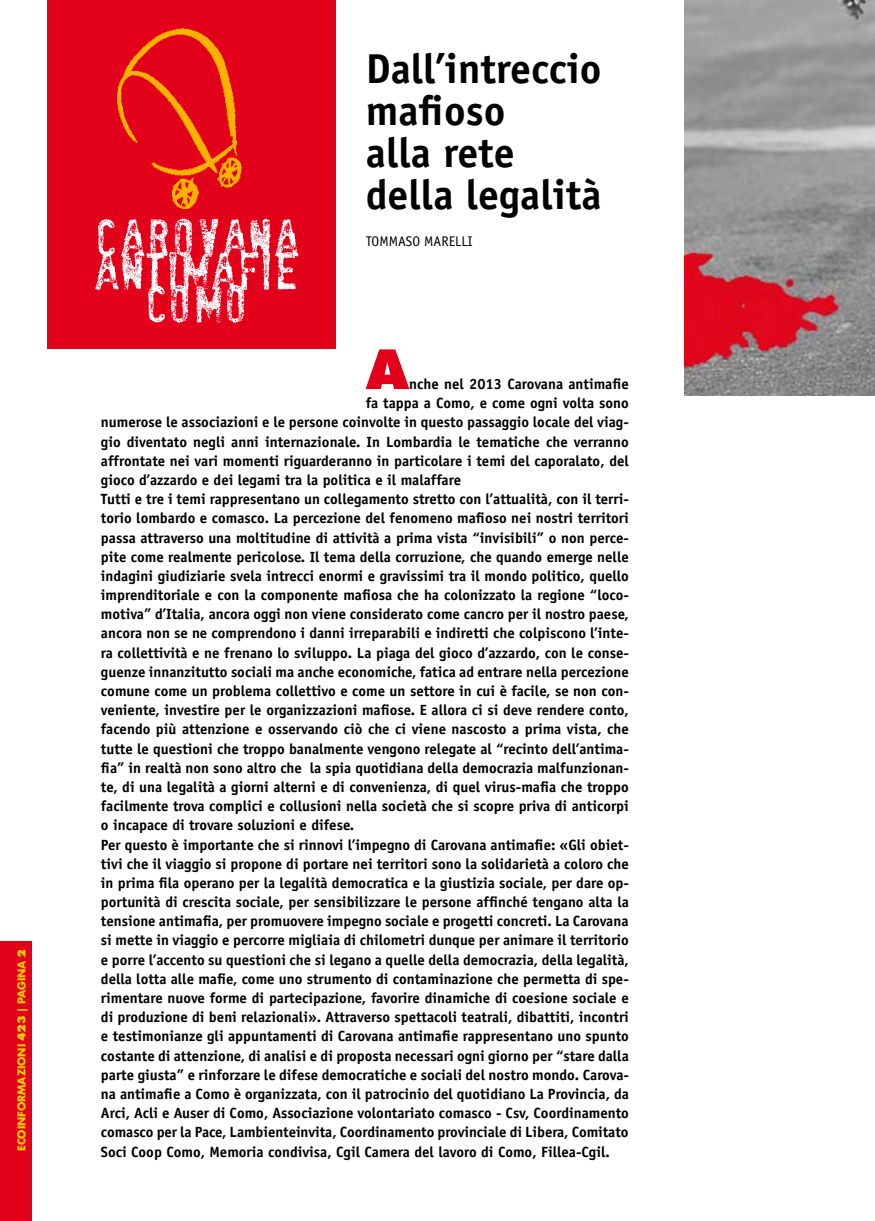
<style>
.page{position:relative;width:875px;height:1221px;background:#fff}
.page>*{position:absolute;margin:0;border:0;box-sizing:border-box;transform-origin:0 0}
.t1{font:800 52.5px "Futura";color:#e2001a}
.t2{font:48.65px "Socia L Anima L";color:#fff;scale:1.06 1}
.t3{font:700 41.82px/41.8px "Officina Sans";color:#000}
.t4{font:700 14.88px "Officina Sans";color:#000}
.t5{font:14px "Officina Sans";color:#000}
.t6{font:700 10.5px "Futura";letter-spacing:-.005em;color:#fc0}
.s1{font-weight:800}
</style>
<div class="page">
<div style="left:0;top:941px;width:32px;height:279px;background:#e2001a"></div>
<img style="left:684px;top:0;width:190px;height:396px">
<div style="left:47px;top:0;width:289px;height:349px;background:#e2001a"></div>
<img style="left:117px;top:28px;width:124px;height:180px">
<p class="t6" style="left:15px;top:1150px;width:203px;rotate:-90deg">ECOINFORMAZIONI <span class="s1">423</span> | PAGINA <span class="s1">2</span></p>
<h2 class="t2" style="left:93px;top:208px;width:195px">CAROVANA</h2>
<h2 class="t2" style="left:93px;top:242px;width:195px">ANTIMAFIE</h2>
<h2 class="t2" style="left:143px;top:275px;width:101px">COMO</h2>
<h3 class="t3" style="left:365px;top:48px;width:237px">Dall’intreccio mafioso<br>alla rete della legalità</h3>
<p class="t5" style="left:365px;top:233px;width:108px">TOMMASO MARELLI</p>
<h1 class="t1" style="left:365px;top:336px;width:45px">A</h1>
<p class="t4" style="left:409px;top:374px;width:221px">nche nel 2013 Carovana antimafie</p>
<p class="t4" style="left:365px;top:394px;width:264px">fa tappa a Como, e come ogni volta sono</p>
<p class="t4" style="left:101px;top:413px;width:529px">numerose le associazioni e le persone coinvolte in questo passaggio locale del viag-</p>
<p class="t4" style="left:101px;top:432px;width:529px">gio diventato negli anni internazionale. In Lombardia le tematiche che verranno</p>
<p class="t4" style="left:101px;top:451px;width:529px">affrontate nei vari momenti riguarderanno in particolare i temi del caporalato, del</p>
<p class="t4" style="left:101px;top:470px;width:361px">gioco d’azzardo e dei legami tra la politica e il malaffare</p>
<p class="t4" style="left:101px;top:490px;width:529px">Tutti e tre i temi rappresentano un collegamento stretto con l’attualità, con il terri-</p>
<p class="t4" style="left:101px;top:509px;width:529px">torio lombardo e comasco. La percezione del fenomeno mafioso nei nostri territori</p>
<p class="t4" style="left:101px;top:528px;width:529px">passa attraverso una moltitudine di attività a prima vista “invisibili” o non perce-</p>
<p class="t4" style="left:101px;top:547px;width:529px">pite come realmente pericolose. Il tema della corruzione, che quando emerge nelle</p>
<p class="t4" style="left:101px;top:566px;width:529px">indagini giudiziarie svela intrecci enormi e gravissimi tra il mondo politico, quello</p>
<p class="t4" style="left:101px;top:585px;width:529px">imprenditoriale e con la componente mafiosa che ha colonizzato la regione “loco-</p>
<p class="t4" style="left:101px;top:605px;width:529px">motiva” d’Italia, ancora oggi non viene considerato come cancro per il nostro paese,</p>
<p class="t4" style="left:101px;top:624px;width:529px">ancora non se ne comprendono i danni irreparabili e indiretti che colpiscono l’inte-</p>
<p class="t4" style="left:101px;top:643px;width:529px">ra collettività e ne frenano lo sviluppo. La piaga del gioco d’azzardo, con le conse-</p>
<p class="t4" style="left:101px;top:662px;width:529px">guenze innanzitutto sociali ma anche economiche, fatica ad entrare nella percezione</p>
<p class="t4" style="left:101px;top:681px;width:529px">comune come un problema collettivo e come un settore in cui è facile, se non con-</p>
<p class="t4" style="left:101px;top:700px;width:529px">veniente, investire per le organizzazioni mafiose. E allora ci si deve rendere conto,</p>
<p class="t4" style="left:101px;top:720px;width:529px">facendo più attenzione e osservando ciò che ci viene nascosto a prima vista, che</p>
<p class="t4" style="left:101px;top:739px;width:529px">tutte le questioni che troppo banalmente vengono relegate al “recinto dell’antima-</p>
<p class="t4" style="left:101px;top:758px;width:529px">fia” in realtà non sono altro che la spia quotidiana della democrazia malfunzionan-</p>
<p class="t4" style="left:101px;top:777px;width:529px">te, di una legalità a giorni alterni e di convenienza, di quel virus-mafia che troppo</p>
<p class="t4" style="left:101px;top:796px;width:529px">facilmente trova complici e collusioni nella società che si scopre priva di anticorpi</p>
<p class="t4" style="left:101px;top:816px;width:255px">o incapace di trovare soluzioni e difese.</p>
<p class="t4" style="left:101px;top:835px;width:529px">Per questo è importante che si rinnovi l’impegno di Carovana antimafie: «Gli obiet-</p>
<p class="t4" style="left:101px;top:854px;width:529px">tivi che il viaggio si propone di portare nei territori sono la solidarietà a coloro che</p>
<p class="t4" style="left:101px;top:873px;width:529px">in prima fila operano per la legalità democratica e la giustizia sociale, per dare op-</p>
<p class="t4" style="left:101px;top:892px;width:529px">portunità di crescita sociale, per sensibilizzare le persone affinché tengano alta la</p>
<p class="t4" style="left:101px;top:911px;width:528px">tensione antimafia, per promuovere impegno sociale e progetti concreti. La Carovana</p>
<p class="t4" style="left:101px;top:931px;width:529px">si mette in viaggio e percorre migliaia di chilometri dunque per animare il territorio</p>
<p class="t4" style="left:101px;top:950px;width:529px">e porre l’accento su questioni che si legano a quelle della democrazia, della legalità,</p>
<p class="t4" style="left:101px;top:969px;width:529px">della lotta alle mafie, come uno strumento di contaminazione che permetta di spe-</p>
<p class="t4" style="left:101px;top:988px;width:529px">rimentare nuove forme di partecipazione, favorire dinamiche di coesione sociale e</p>
<p class="t4" style="left:101px;top:1007px;width:529px">di produzione di beni relazionali». Attraverso spettacoli teatrali, dibattiti, incontri</p>
<p class="t4" style="left:101px;top:1026px;width:529px">e testimonianze gli appuntamenti di Carovana antimafie rappresentano uno spunto</p>
<p class="t4" style="left:101px;top:1046px;width:529px">costante di attenzione, di analisi e di proposta necessari ogni giorno per “stare dalla</p>
<p class="t4" style="left:101px;top:1065px;width:529px">parte giusta” e rinforzare le difese democratiche e sociali del nostro mondo. Carova-</p>
<p class="t4" style="left:101px;top:1084px;width:529px">na antimafie a Como è organizzata, con il patrocinio del quotidiano La Provincia, da</p>
<p class="t4" style="left:101px;top:1103px;width:529px">Arci, Acli e Auser di Como, Associazione volontariato comasco - Csv, Coordinamento</p>
<p class="t4" style="left:101px;top:1122px;width:528px">comasco per la Pace, Lambienteinvita, Coordinamento provinciale di Libera, Comitato</p>
<p class="t4" style="left:101px;top:1142px;width:510px">Soci Coop Como, Memoria condivisa, Cgil Camera del lavoro di Como, Fillea-Cgil.</p>
</div>
